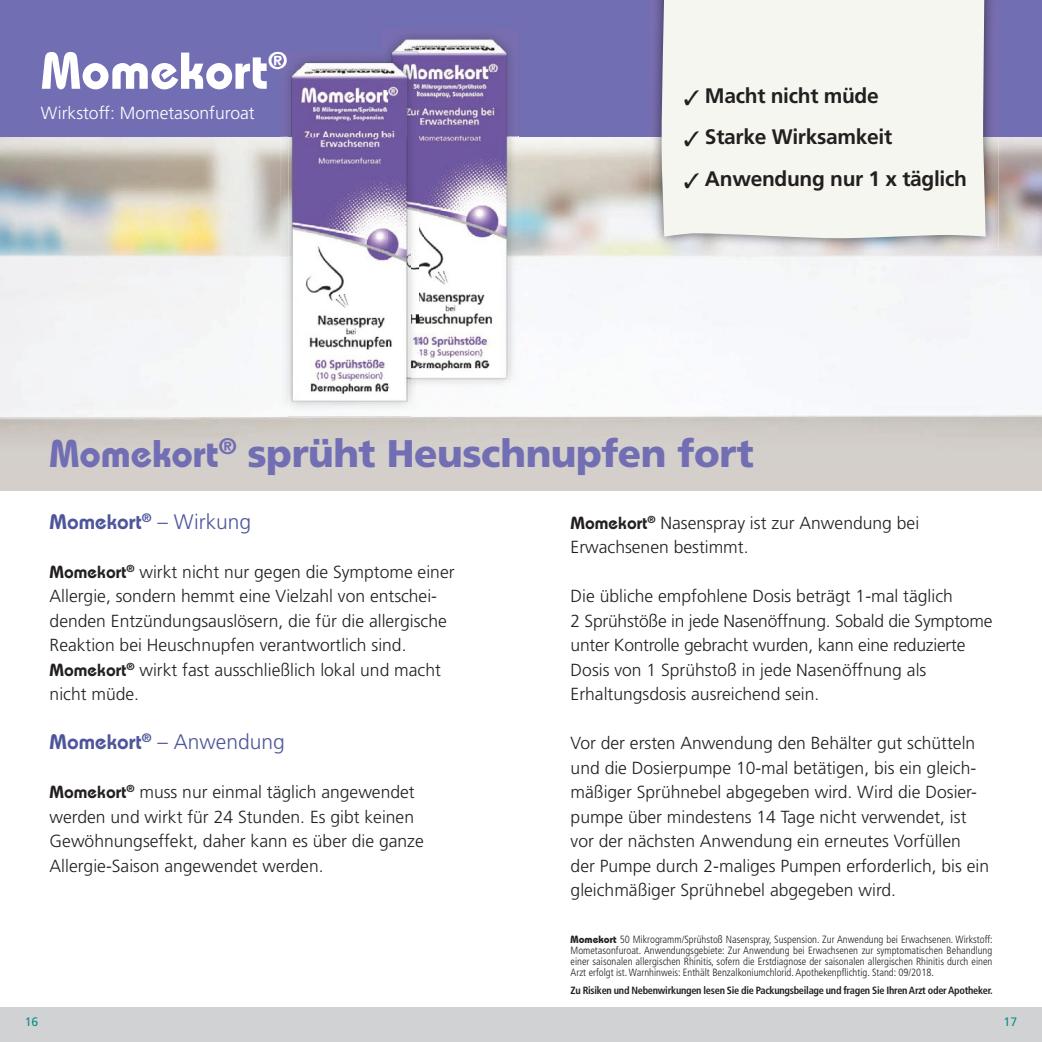
<style>
.page{position:relative;width:1042px;height:1042px;background:#fff}
.page>*{position:absolute;margin:0;border:0;box-sizing:border-box;transform-origin:0 0}
.t1{font:700 51.8px "Bauhaus";color:#fff}
.t2{font:900 38.5px "Frutiger";letter-spacing:-.01em;color:#716eb3}
.t3{font:700 21px "Frutiger";letter-spacing:-.015em;color:#231f20}
.t4{font:300 21px "Frutiger";color:#4e569b}
.t5{font:600 21px "Bauhaus";color:#4e569b}
.t6{font:300 17.5px/24.5px "Frutiger";color:#231f20}
.t7{font:300 17.5px "Frutiger";color:#fff}
.t8{font:12.25px "Frutiger";color:#108e85}
.t9{font:300 condensed 10.5px/11px "Frutiger";color:#231f20;text-align:justify}
.t10{font:700 condensed 10.5px "Frutiger";letter-spacing:-.025em;color:#231f20}
.s1{font-family:"Bauhaus";font-weight:700}
.s2{font-family:"Frutiger";font-weight:300}
.s3{font-family:"Bauhaus";font-weight:600}
.s4{font-family:"Bauhaus";font-weight:700;font-stretch:normal}
</style>
<div class="page">
<div style="left:0;top:455px;width:1042px;height:35px;background:#d4cfca"></div>
<img style="left:981px;top:136px;width:61px;height:281px">
<img style="left:410px;top:399px;width:81px;height:18px">
<div style="left:0;top:0;width:1042px;height:136px;background:#716eb3"></div>
<img style="left:650px;top:136px;width:348px;height:114px">
<div style="left:661px;top:0;width:327px;height:238px;background:#f5f6ef"></div>
<img style="left:510px;top:136px;width:8px;height:252px">
<img style="left:418px;top:136px;width:92px;height:263px">
<img style="left:388px;top:35px;width:122px;height:101px">
<img style="left:281px;top:136px;width:137px;height:275px">
<img style="left:287px;top:78px;width:1px;height:58px">
<img style="left:281px;top:52px;width:6px;height:17px">
<svg style="left:410px;top:388px;width:8px;height:11px"></svg>
<img style="left:410px;top:136px;width:8px;height:252px">
<img style="left:388px;top:52px;width:30px;height:84px">
<img style="left:288px;top:57px;width:93px;height:79px">
<img style="left:381px;top:57px;width:7px;height:331px">
<img style="left:388px;top:57px;width:22px;height:342px">
<div style="left:0;top:1007px;width:1042px;height:35px;background:#d1d2d4"></div>
<h1 class="t1" style="left:41px;top:39px;width:248px">Momekort<sup>®</sup></h1>
<p class="t7" style="left:41px;top:103px;width:215px">Wirkstoff: Mometasonfuroat</p>
<p class="t3" style="left:684px;top:83px;width:196px">✓ Macht nicht müde</p>
<p class="t3" style="left:684px;top:125px;width:210px">✓ Starke Wirksamkeit</p>
<p class="t3" style="left:684px;top:166px;width:285px">✓ Anwendung nur 1 x täglich</p>
<h2 class="t2" style="left:50px;top:430px;width:706px"><span class="s1">Momekort</span><sup>®</sup> sprüht Heuschnupfen fort</h2>
<p class="t5" style="left:50px;top:509px;width:203px">Momekort<sup>®</sup> <span class="s2">– Wirkung</span></p>
<p class="t6" style="left:50px;top:559px;width:406px"><span class="s3">Momekort</span><sup>®</sup> wirkt nicht nur gegen die Symptome einer Allergie, sondern hemmt eine Vielzahl von entschei&shy;denden Entzündungsauslösern, die für die allergische Reaktion bei Heuschnupfen verantwortlich sind.<br><span class="s3">Momekort</span><sup>®</sup> wirkt fast ausschließlich lokal und macht nicht müde.</p>
<p class="t4" style="left:50px;top:730px;width:237px"><span class="s3">Momekort</span><sup>®</sup> – Anwendung</p>
<p class="t6" style="left:50px;top:780px;width:376px"><span class="s3">Momekort</span><sup>®</sup> muss nur einmal täglich angewendet werden und wirkt für 24 Stunden. Es gibt keinen Gewöhnungseffekt, daher kann es über die ganze Allergie-Saison angewendet werden.</p>
<p class="t6" style="left:570px;top:510px;width:350px"><span class="s3">Momekort</span><sup>®</sup> Nasenspray ist zur Anwendung bei<br>Erwachsenen bestimmt.</p>
<p class="t6" style="left:570px;top:584px;width:423px">Die übliche empfohlene Dosis beträgt 1-mal täglich<br>2 Sprühstöße in jede Nasenöffnung. Sobald die Symptome unter Kontrolle gebracht wurden, kann eine reduzierte Dosis von 1 Sprühstoß in jede Nasenöffnung als Erhaltungsdosis ausreichend sein.</p>
<p class="t6" style="left:570px;top:731px;width:420px">Vor der ersten Anwendung den Behälter gut schütteln und die Dosierpumpe 10-mal betätigen, bis ein gleich&shy;mäßiger Sprühnebel abgegeben wird. Wird die Dosier&shy;pumpe über mindestens 14 Tage nicht verwendet, ist vor der nächsten Anwendung ein erneutes Vorfüllen der Pumpe durch 2-maliges Pumpen erforderlich, bis ein gleichmäßiger Sprühnebel abgegeben wird.</p>
<p class="t9" style="left:570px;top:933px;width:424px"><span class="s4">Momekort</span> 50 Mikrogramm/Sprühstoß Nasenspray, Suspension. Zur Anwendung bei Erwachsenen. Wirkstoff:<br>Mometasonfuroat. Anwendungsgebiete: Zur Anwendung bei Erwachsenen zur symptomatischen Behandlung einer saisonalen allergischen Rhinitis, sofern die Erstdiagnose der saisonalen allergischen Rhinitis durch einen Arzt erfolgt ist. Warnhinweis: Enthält Benzalkoniumchlorid. Apothekenpflichtig. Stand: 09/2018.</p>
<p class="t10" style="left:570px;top:984px;width:424px">Zu Risiken und Nebenwirkungen lesen Sie die Packungsbeilage und fragen Sie Ihren Arzt oder Apotheker.</p>
<p class="t8" style="left:25px;top:1015px;width:15px">16</p>
<p class="t8" style="left:1003px;top:1015px;width:15px">17</p>
</div>
